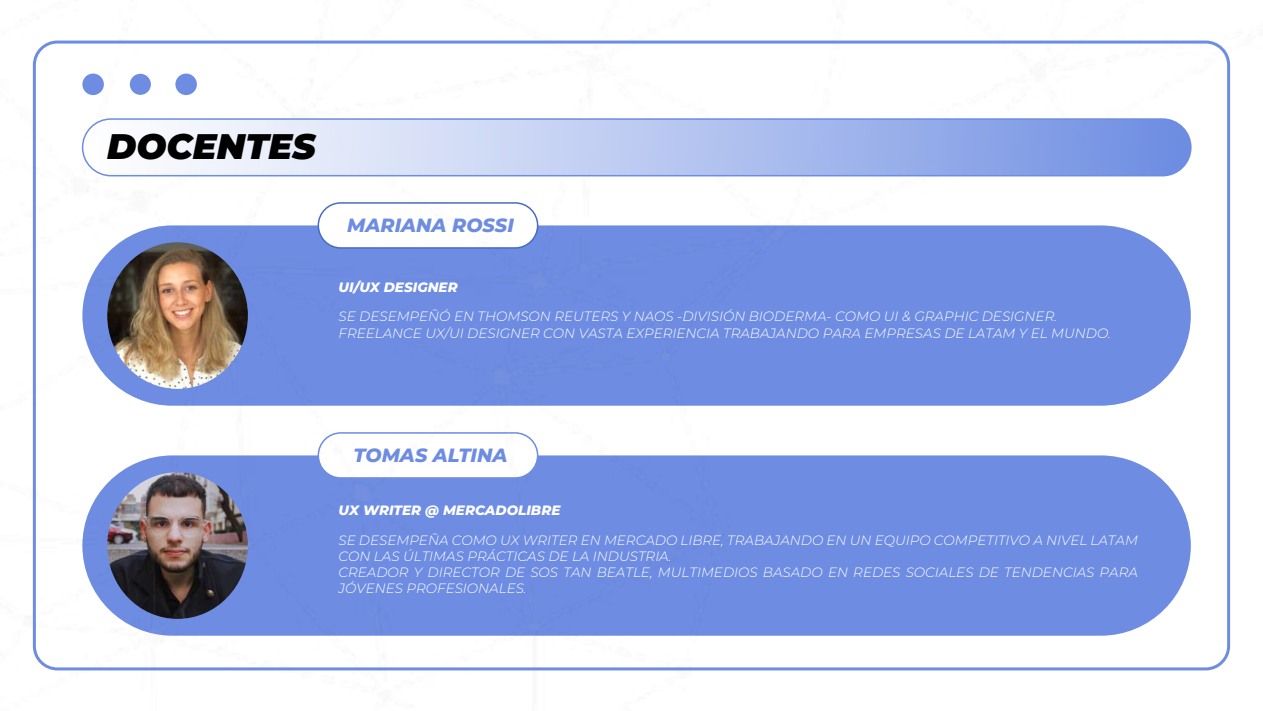
<style>
.page{position:relative;width:1263px;height:711px;background:#fff}
.page>*{position:absolute;margin:0;border:0;box-sizing:border-box;transform-origin:0 0}
.t1{font:italic 900 35.4px "Montserrat";color:#000}
.t2{font:italic 800 19.2px "Montserrat";color:#6d8ce2}
.t3{font:italic 300 13.5px/16.2px "Montserrat";color:#fff}
.t4{font:italic 800 13.5px "Montserrat";color:#fff}
</style>
<div class="page">
<img style="left:32px;top:40px;width:1199px;height:631px">
<div style="left:82px;top:73px;width:22px;height:22px;background:#6d8ce2;border-radius:50%"></div>
<div style="left:130px;top:74px;width:21px;height:21px;background:#6d8ce2;border-radius:50%"></div>
<div style="left:175px;top:73px;width:22px;height:22px;background:#6d8ce2;border-radius:50%"></div>
<div style="left:83px;top:119px;width:1108px;height:56px;background:linear-gradient(to right,#fff,#7190e3);border-radius:28px"></div>
<div style="left:82px;top:118px;width:1109px;height:58px;border:2px solid #6d8ce2;border-radius:28px"></div>
<h1 class="t1" style="left:107px;top:120px;width:210px">DOCENTES</h1>
<h2 class="t2" style="left:347px;top:211px;width:168px">MARIANA ROSSI</h2>
<p class="t4" style="left:338px;top:277px;width:121px">UI/UX DESIGNER</p>
<p class="t3" style="left:338px;top:308px;width:774px">SE DESEMPEÑÓ EN THOMSON REUTERS Y NAOS -DIVISIÓN BIODERMA- COMO UI &amp; GRAPHIC DESIGNER.<br>FREELANCE UX/UI DESIGNER CON VASTA EXPERIENCIA TRABAJANDO PARA EMPRESAS DE LATAM Y EL MUNDO.</p>
<h2 class="t2" style="left:354px;top:441px;width:155px">TOMAS ALTINA</h2>
<p class="t4" style="left:338px;top:500px;width:223px">UX WRITER @ MERCADOLIBRE</p>
<p class="t3" style="left:338px;top:531px;width:801px">SE DESEMPEÑA COMO UX WRITER EN MERCADO LIBRE, TRABAJANDO EN UN EQUIPO COMPETITIVO A NIVEL LATAM CON LAS ÚLTIMAS PRÁCTICAS DE LA INDUSTRIA.<br>CREADOR Y DIRECTOR DE SOS TAN BEATLE, MULTIMEDIOS BASADO EN REDES SOCIALES DE TENDENCIAS PARA JÓVENES PROFESIONALES.</p>
</div>
